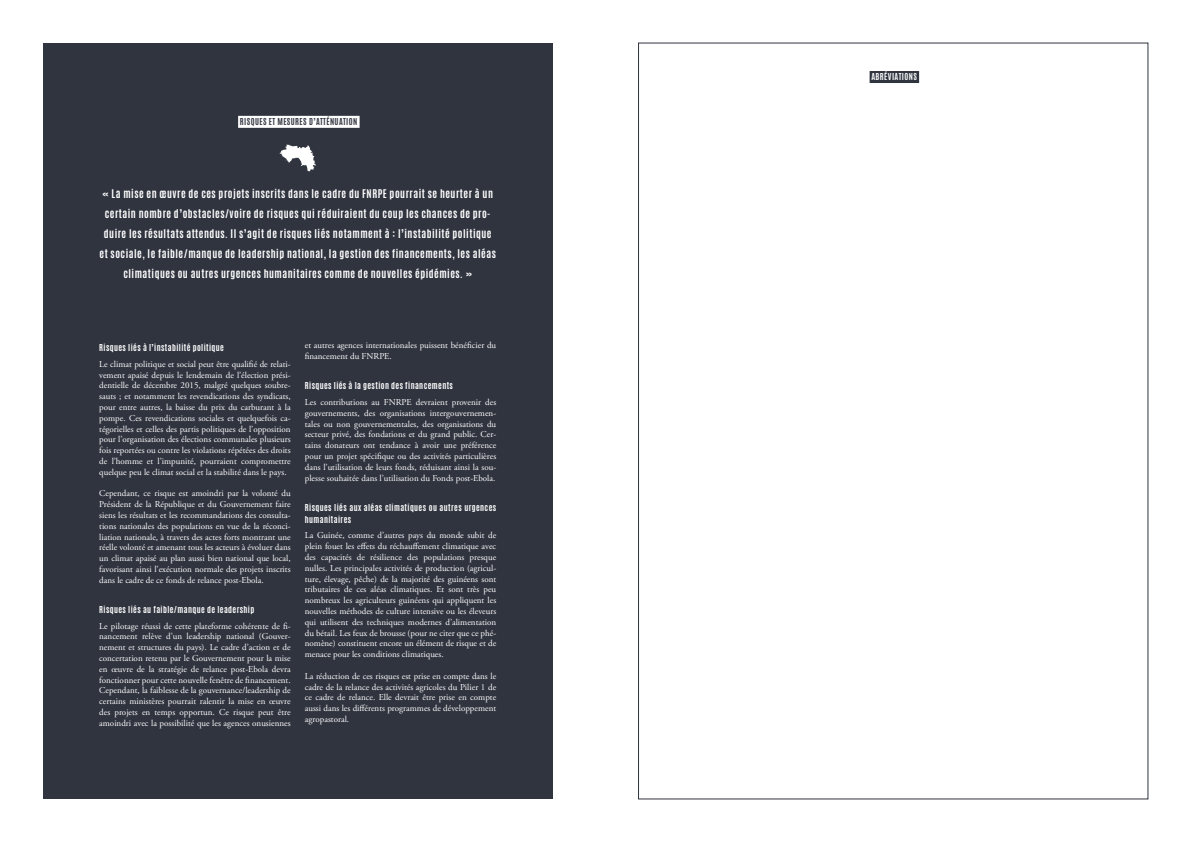
<style>
.page{position:relative;width:1191px;height:842px;background:#fff}
.page>*{position:absolute;margin:0;border:0;box-sizing:border-box;transform-origin:0 0}
.t1{font:700 10px/20px "Antonio";letter-spacing:.05em;color:#fff;text-align:center}
.t2{font:9px/10.8px "Adobe Garamond Pro";color:#fff;text-align:justify}
.t3{font:700 8px/12px "Antonio";letter-spacing:.05em;color:#fff}
.t4{font:700 8px "Antonio";letter-spacing:.05em;color:#30343f}
</style>
<div class="page">
<div style="left:43px;top:43px;width:509px;height:756px;background:#30343f"></div>
<div style="left:238px;top:116px;width:121px;height:12px;background:#fff"></div>
<svg style="left:280px;top:145px;width:36px;height:26px"></svg>
<div style="left:869px;top:71px;width:50px;height:12px;background:#30343f"></div>
<p class="t4" style="left:240px;top:115px;width:119px">RISQUES ET MESURES D’ATTÉNUATION</p>
<p class="t1" style="left:99px;top:184px;width:398px">« La mise en œuvre de ces projets inscrits dans le cadre du FNRPE pourrait se heurter à un certain nombre d’obstacles/voire de risques qui réduiraient du coup les chances de pro&shy;duire les résultats attendus. Il s’agit de risques liés notamment à : l’instabilité politique et sociale, le faible/manque de leadership national, la gestion des financements, les aléas climatiques ou autres urgences humanitaires comme de nouvelles épidémies. »</p>
<p class="t3" style="left:99px;top:342px;width:126px">Risques liés à l’instabilité politique</p>
<p class="t2" style="left:99px;top:359px;width:193px">Le climat politique et social peut être qualifié de relati&shy;vement apaisé depuis le lendemain de l’élection prési&shy;dentielle de décembre 2015, malgré quelques soubre&shy;sauts ; et notamment les revendications des syndicats, pour entre autres, la baisse du prix du carburant à la pompe. Ces revendications sociales et quelquefois ca&shy;tégorielles et celles des partis politiques de l’opposition pour l’organisation des élections communales plusieurs fois reportées ou contre les violations répétées des droits de l’homme et l’impunité, pourraient compromettre quelque peu le climat social et la stabilité dans le pays.</p>
<p class="t2" style="left:99px;top:488px;width:193px">Cependant, ce risque est amoindri par la volonté du Président de la République et du Gouvernement faire siens les résultats et les recommandations des consulta&shy;tions nationales des populations en vue de la réconci&shy;liation nationale, à travers des actes forts montrant une réelle volonté et amenant tous les acteurs à évoluer dans un climat apaisé au plan aussi bien national que local, favorisant ainsi l’exécution normale des projets inscrits dans le cadre de ce fonds de relance post-Ebola.</p>
<p class="t3" style="left:99px;top:603px;width:157px">Risques liés au faible/manque de leadership</p>
<p class="t2" style="left:99px;top:621px;width:193px">Le pilotage réussi de cette plateforme cohérente de fi&shy;nancement relève d’un leadership national (Gouver&shy;nement et structures du pays). Le cadre d’action et de concertation retenu par le Gouvernement pour la mise en œuvre de la stratégie de relance post-Ebola devra fonctionner pour cette nouvelle fenêtre de financement.<br>Cependant, la faiblesse de la gouvernance/leadership de certains ministères pourrait ralentir la mise en œuvre des projets en temps opportun. Ce risque peut être amoindri avec la possibilité que les agences onusiennes</p>
<p class="t2" style="left:305px;top:340px;width:193px">et autres agences internationales puissent bénéficier du financement du FNRPE.</p>
<p class="t3" style="left:305px;top:380px;width:150px">Risques liés à la gestion des financements</p>
<p class="t2" style="left:305px;top:397px;width:193px">Les contributions au FNRPE devraient provenir des gouvernements, des organisations intergouvernemen&shy;tales ou non gouvernementales, des organisations du secteur privé, des fondations et du grand public. Cer&shy;tains donateurs ont tendance à avoir une préférence pour un projet spécifique ou des activités particulières dans l’utilisation de leurs fonds, réduisant ainsi la sou&shy;plesse souhaitée dans l’utilisation du Fonds post-Ebola.</p>
<p class="t3" style="left:305px;top:501px;width:193px">Risques liés aux aléas climatiques ou autres urgences humanitaires</p>
<p class="t2" style="left:305px;top:530px;width:193px">La Guinée, comme d’autres pays du monde subit de plein fouet les effets du réchauffement climatique avec des capacités de résilience des populations presque nulles. Les principales activités de production (agricul&shy;ture, élevage, pêche) de la majorité des guinéens sont tributaires de ces aléas climatiques. Et sont très peu nombreux les agriculteurs guinéens qui appliquent les nouvelles méthodes de culture intensive ou les éleveurs qui utilisent des techniques modernes d’alimentation du bétail. Les feux de brousse (pour ne citer que ce phé&shy;nomène) constituent encore un élément de risque et de menace pour les conditions climatiques.</p>
<p class="t2" style="left:305px;top:671px;width:193px">La réduction de ces risques est prise en compte dans le cadre de la relance des activités agricoles du Pilier 1 de ce cadre de relance. Elle devrait être prise en compte aussi dans les différents programmes de développement agropastoral.</p>
<p class="t3" style="left:871px;top:71px;width:47px">ABRÉVIATIONS</p>
</div>
